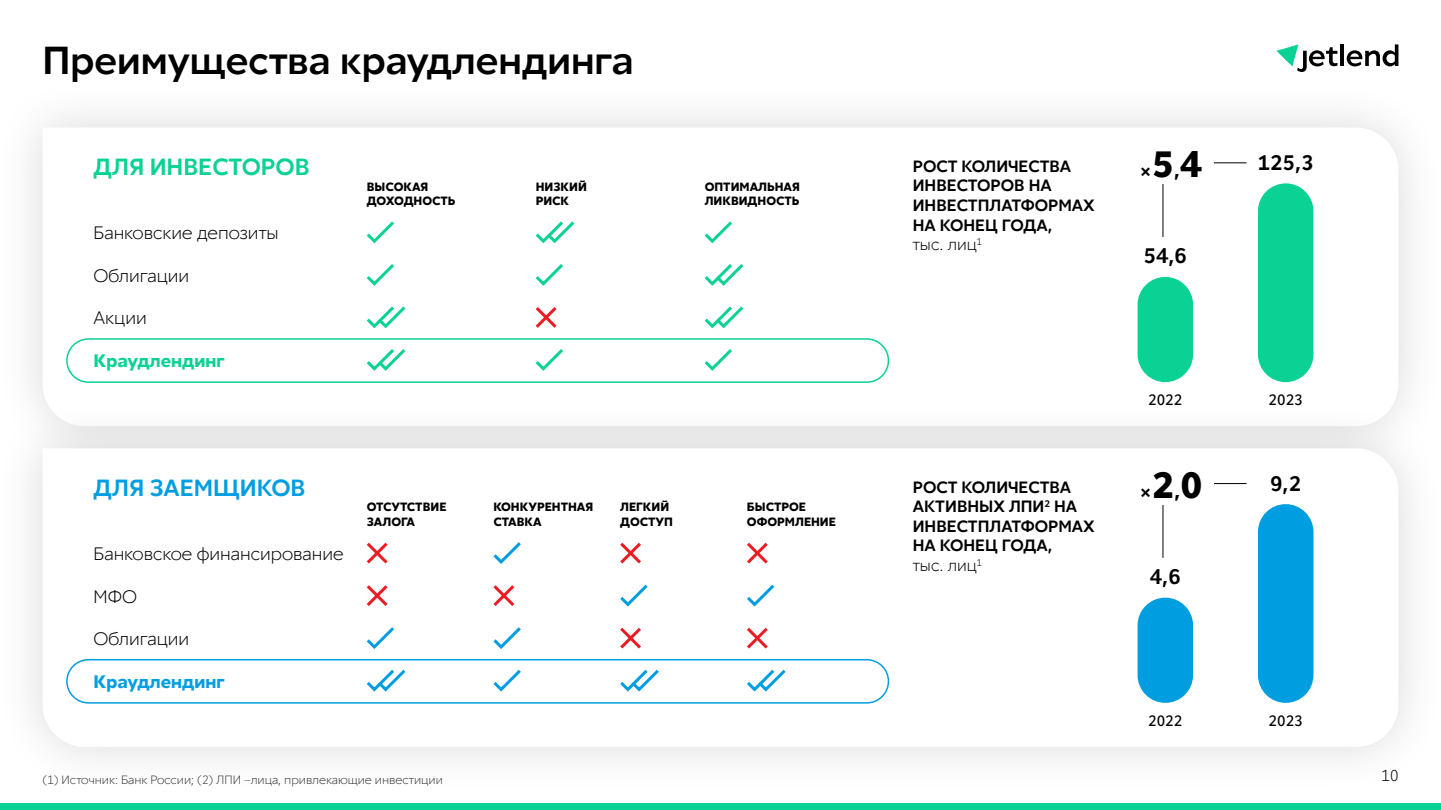
<style>
.page{position:relative;width:1441px;height:810px;background:#fff}
.page>*{position:absolute;margin:0;border:0;box-sizing:border-box;transform-origin:0 0}
.t1{font:500 39px "Red Ring";color:#000}
.t2{font:500 23.4px "Red Ring";color:#0ad194}
.t3{font:500 23.4px "Red Ring";color:#009ee1}
.t4{font:500 21px "Red Ring";color:#000}
.t5{font:700 18.3px "Red Ring";color:#000}
.t6{font:300 18px "Red Ring";color:#000}
.t7{font:700 18px "Red Ring";color:#0ad194}
.t8{font:700 18px "Red Ring";color:#009ee1}
.t9{font:500 16.35px/19.6px "Red Ring";color:#000}
.t10{font:300 15.75px "Red Ring";color:#000}
.t11{font:15px "Red Ring";color:#000}
.t12{font:700 12px/14.4px "Red Ring";color:#000}
.t13{font:300 12px "Red Ring";color:#3b3b3b}
.s1{font-weight:300}
.s2{font-size:36.6px}
</style>
<div class="page">
<div style="left:0;top:804px;width:1440px;height:6px;background:#0ad194"></div>
<svg style="left:1340px;top:44px;width:3px;height:22px"></svg>
<svg style="left:1346px;top:44px;width:52px;height:22px"></svg>
<svg style="left:1276px;top:44px;width:61px;height:28px"></svg>
<div style="left:0;top:401px;width:1440px;height:394px;background:#000;opacity:.15"></div>
<svg style="left:43px;top:448px;width:1355px;height:299px"></svg>
<div style="left:66px;top:338px;width:823px;height:45px;border:2px solid #0ad194;border-radius:22px"></div>
<div style="left:66px;top:659px;width:823px;height:45px;border:2px solid #009ee1;border-radius:22px"></div>
<div style="left:1137px;top:277px;width:55px;height:105px;background:#0ad194;border-radius:28px"></div>
<div style="left:1137px;top:598px;width:55px;height:105px;background:#009ee1;border-radius:28px"></div>
<div style="left:1257px;top:183px;width:56px;height:199px;background:#0ad194;border-radius:28px"></div>
<div style="left:1257px;top:504px;width:56px;height:199px;background:#009ee1;border-radius:28px"></div>
<svg style="left:366px;top:221px;width:28px;height:23px"></svg>
<svg style="left:535px;top:221px;width:40px;height:23px"></svg>
<svg style="left:704px;top:221px;width:28px;height:23px"></svg>
<svg style="left:366px;top:264px;width:28px;height:22px"></svg>
<svg style="left:535px;top:264px;width:28px;height:22px"></svg>
<svg style="left:704px;top:264px;width:40px;height:22px"></svg>
<svg style="left:366px;top:306px;width:40px;height:23px"></svg>
<svg style="left:535px;top:307px;width:22px;height:21px"></svg>
<svg style="left:704px;top:306px;width:40px;height:23px"></svg>
<svg style="left:366px;top:349px;width:40px;height:22px"></svg>
<svg style="left:535px;top:349px;width:28px;height:22px"></svg>
<svg style="left:704px;top:349px;width:28px;height:22px"></svg>
<svg style="left:363px;top:540px;width:28px;height:27px"></svg>
<svg style="left:490px;top:539px;width:34px;height:27px"></svg>
<svg style="left:617px;top:540px;width:27px;height:27px"></svg>
<svg style="left:743px;top:540px;width:27px;height:27px"></svg>
<svg style="left:363px;top:582px;width:28px;height:27px"></svg>
<svg style="left:490px;top:582px;width:27px;height:27px"></svg>
<svg style="left:617px;top:581px;width:33px;height:28px"></svg>
<svg style="left:743px;top:581px;width:34px;height:28px"></svg>
<svg style="left:363px;top:624px;width:34px;height:27px"></svg>
<svg style="left:490px;top:624px;width:34px;height:27px"></svg>
<svg style="left:617px;top:625px;width:27px;height:27px"></svg>
<svg style="left:743px;top:625px;width:27px;height:27px"></svg>
<svg style="left:363px;top:667px;width:45px;height:27px"></svg>
<svg style="left:490px;top:667px;width:34px;height:27px"></svg>
<svg style="left:617px;top:667px;width:45px;height:27px"></svg>
<svg style="left:743px;top:667px;width:45px;height:27px"></svg>
<svg style="left:1162px;top:162px;width:85px;height:75px"></svg>
<svg style="left:1162px;top:483px;width:85px;height:76px"></svg>
<div style="left:1128px;top:141px;width:85px;height:43px;background:#fff"></div>
<div style="left:1128px;top:462px;width:85px;height:43px;background:#fff"></div>
<h1 class="t1" style="left:43px;top:36px;width:592px">Преимущества краудлендинга</h1>
<h2 class="t2" style="left:94px;top:152px;width:217px">ДЛЯ ИНВЕСТОРОВ</h2>
<p class="t6" style="left:94px;top:222px;width:187px">Банковские депозиты</p>
<p class="t6" style="left:94px;top:264px;width:97px">Облигации</p>
<p class="t6" style="left:94px;top:307px;width:55px">Акции</p>
<p class="t7" style="left:94px;top:349px;width:133px">Краудлендинг</p>
<p class="t12" style="left:367px;top:179px;width:90px">ВЫСОКАЯ<br>ДОХОДНОСТЬ</p>
<p class="t12" style="left:535px;top:179px;width:53px">НИЗКИЙ<br>РИСК</p>
<p class="t12" style="left:704px;top:179px;width:97px">ОПТИМАЛЬНАЯ<br>ЛИКВИДНОСТЬ</p>
<h2 class="t3" style="left:94px;top:473px;width:213px">ДЛЯ ЗАЕМЩИКОВ</h2>
<p class="t6" style="left:94px;top:542px;width:251px">Банковское финансирование</p>
<p class="t6" style="left:94px;top:585px;width:45px">МФО</p>
<p class="t6" style="left:94px;top:627px;width:97px">Облигации</p>
<p class="t8" style="left:94px;top:670px;width:133px">Краудлендинг</p>
<p class="t12" style="left:367px;top:500px;width:81px">ОТСУТСТВИЕ<br>ЗАЛОГА</p>
<p class="t12" style="left:493px;top:500px;width:101px">КОНКУРЕНТНАЯ<br>СТАВКА</p>
<p class="t12" style="left:620px;top:500px;width:54px">ЛЕГКИЙ<br>ДОСТУП</p>
<p class="t12" style="left:746px;top:500px;width:90px">БЫСТРОЕ<br>ОФОРМЛЕНИЕ</p>
<p class="t9" style="left:912px;top:156px;width:183px">РОСТ КОЛИЧЕСТВА<br>ИНВЕСТОРОВ НА<br>ИНВЕСТПЛАТФОРМАХ<br>НА КОНЕЦ ГОДА,<br><span class="s1">тыс. лиц</span><sup>1</sup></p>
<p class="t5" style="left:1139px;top:159px;width:64px">×<span class="s2">5</span>,<span class="s2">4</span></p>
<p class="t4" style="left:1143px;top:242px;width:45px">54,6</p>
<p class="t4" style="left:1257px;top:149px;width:57px">125,3</p>
<p class="t9" style="left:912px;top:477px;width:183px">РОСТ КОЛИЧЕСТВА<br>АКТИВНЫХ ЛПИ<sup>2</sup> НА<br>ИНВЕСТПЛАТФОРМАХ<br>НА КОНЕЦ ГОДА,<br><span class="s1">тыс. лиц</span><sup>1</sup></p>
<p class="t11" style="left:1148px;top:390px;width:36px">2022</p>
<p class="t11" style="left:1268px;top:390px;width:36px">2023</p>
<p class="t5" style="left:1139px;top:479px;width:64px">×<span class="s2">2</span>,<span class="s2">0</span></p>
<p class="t4" style="left:1149px;top:563px;width:33px">4,6</p>
<p class="t4" style="left:1269px;top:470px;width:33px">9,2</p>
<p class="t11" style="left:1148px;top:711px;width:36px">2022</p>
<p class="t11" style="left:1268px;top:711px;width:36px">2023</p>
<p class="t13" style="left:43px;top:772px;width:402px">(1) Источник: Банк России; (2) ЛПИ –лица, привлекающие инвестиции</p>
<p class="t10" style="left:1381px;top:766px;width:18px">10</p>
</div>
